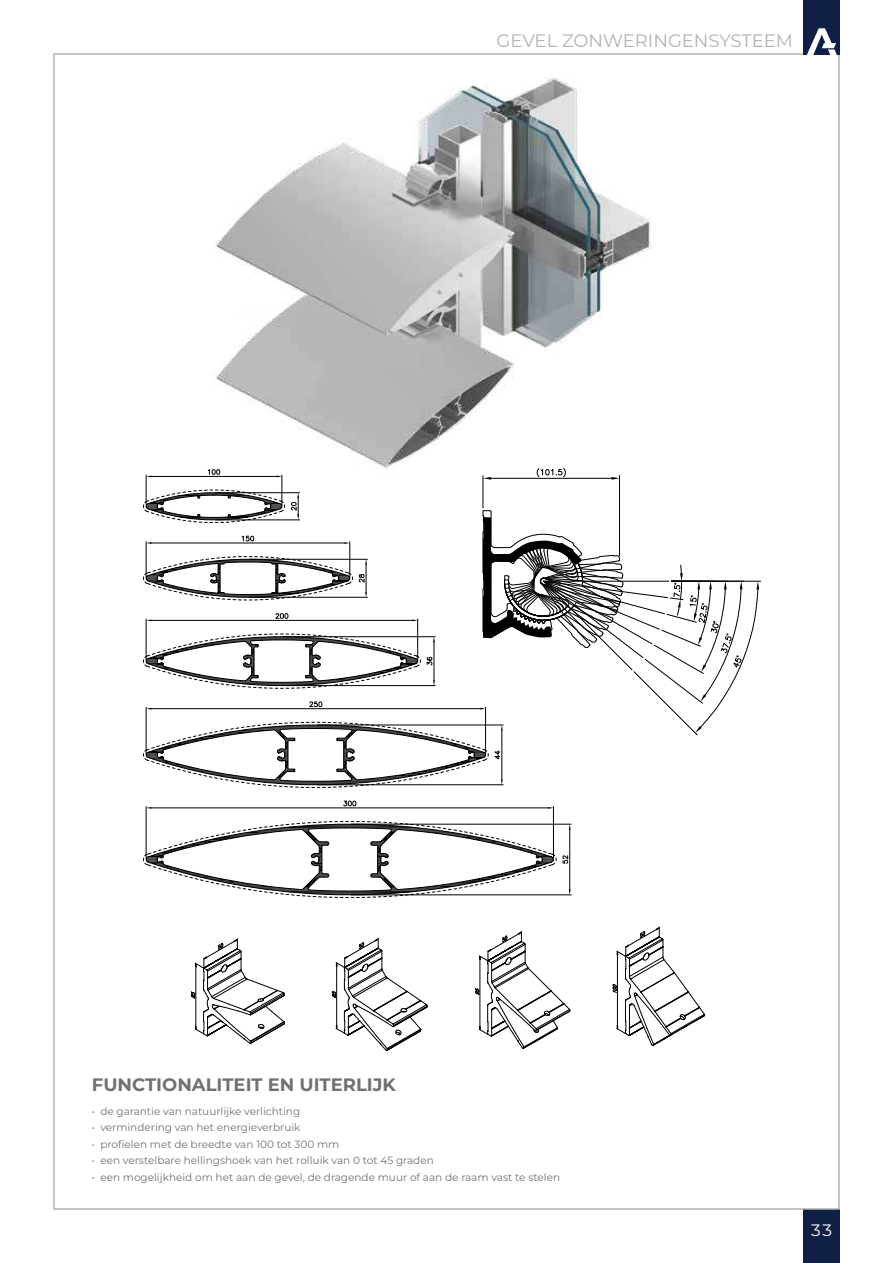
<style>
.page{position:relative;width:893px;height:1263px;background:#fff}
.page>*{position:absolute;margin:0;border:0;box-sizing:border-box;transform-origin:0 0}
.t1{font:700 18px "Montserrat Alu";color:#707172}
.t2{font:18px "Montserrat Alu";color:#b1b3b4}
.t3{font:16.5px "Montserrat Alu";color:#fff}
.t4{font:10.5px "Montserrat Alu";color:#707172}
</style>
<div class="page">
<div style="left:803px;top:1209px;width:37px;height:54px;background:#101f44"></div>
<hr style="left:351px;top:894px;width:220px;height:1px;background:#000">
<hr style="left:351px;top:824px;width:220px;height:1px;background:#000">
<hr style="left:569px;top:829px;width:1px;height:60px;background:#000">
<svg style="left:562px;top:855px;width:6px;height:9px"></svg>
<svg style="left:143px;top:800px;width:413px;height:98px"></svg>
<hr style="left:146px;top:475px;width:1px;height:30px;background:#000">
<hr style="left:152px;top:476px;width:124px;height:1px;background:#000">
<svg style="left:191px;top:939px;width:94px;height:105px"></svg>
<svg style="left:331px;top:938px;width:97px;height:114px"></svg>
<svg style="left:475px;top:931px;width:96px;height:118px"></svg>
<svg style="left:612px;top:927px;width:94px;height:119px"></svg>
<svg style="left:143px;top:489px;width:618px;height:299px"></svg>
<img style="left:197px;top:76px;width:476px;height:478px">
<div style="left:804px;top:0;width:36px;height:55px;background:#101f44"></div>
<svg style="left:807px;top:28px;width:30px;height:27px"></svg>
<h1 class="t2" style="left:497px;top:28px;width:298px">GEVEL ZONWERINGENSYSTEEM</h1>
<h1 class="t1" style="left:92px;top:1072px;width:306px">FUNCTIONALITEIT EN UITERLIJK</h1>
<p class="t4" style="left:92px;top:1103px;width:210px">• de garantie van natuurlijke verlichting</p>
<p class="t4" style="left:92px;top:1120px;width:210px">• vermindering van het energieverbruik</p>
<p class="t4" style="left:92px;top:1136px;width:249px">• profielen met de breedte van 100 tot 300 mm</p>
<p class="t4" style="left:92px;top:1153px;width:343px">• een verstelbare hellingshoek van het rolluik van 0 tot 45 graden</p>
<p class="t4" style="left:92px;top:1169px;width:470px">• een mogelijkheid om het aan de gevel, de dragende muur of aan de raam vast te stelen</p>
<h2 class="t3" style="left:810px;top:1218px;width:25px">33</h2>
</div>
